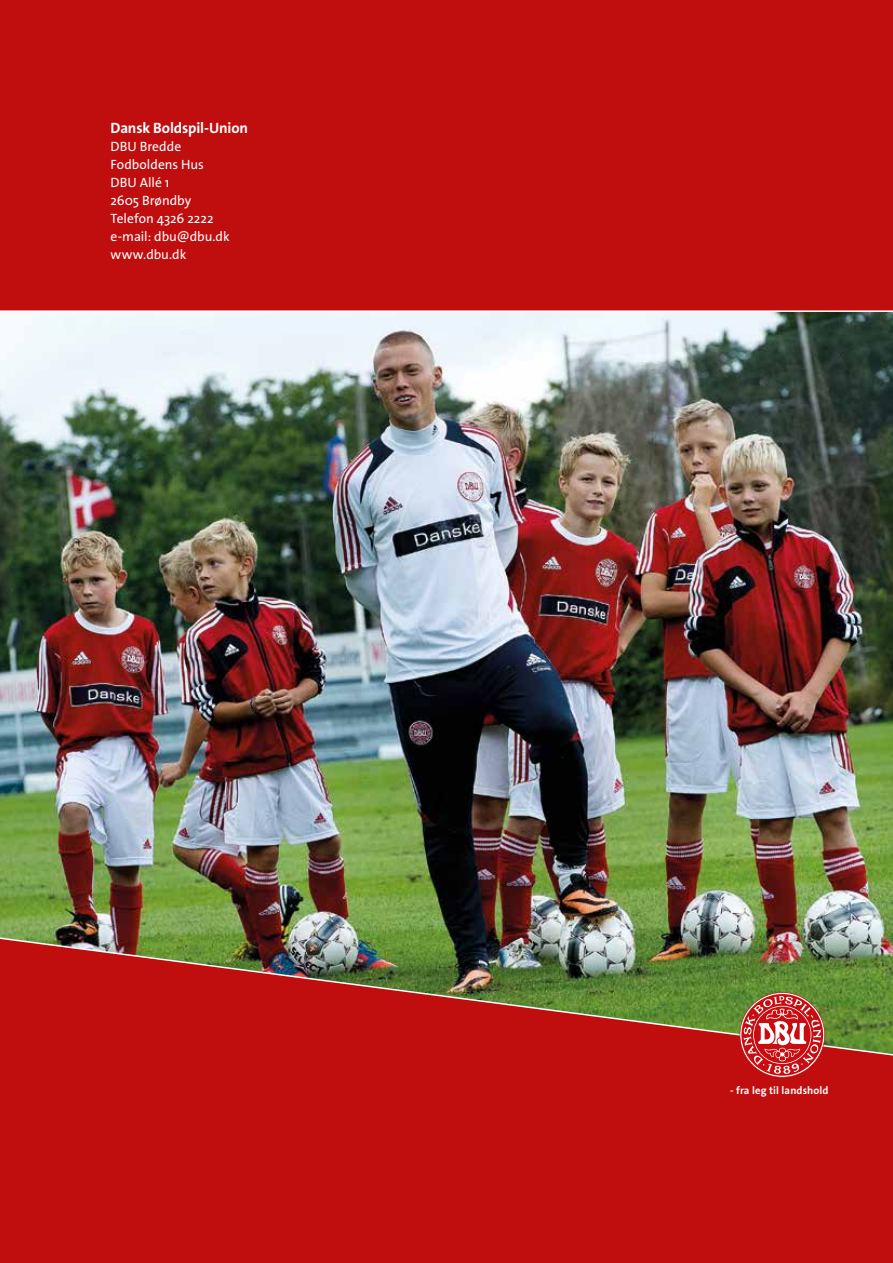
<style>
.page{position:relative;width:893px;height:1263px;background:#c00d0e}
.page>*{position:absolute;margin:0;border:0;box-sizing:border-box;transform-origin:0 0}
.t1{font:700 15px "The Sans OT7";letter-spacing:-.01em;color:#fff}
.t2{font:13.5px/18px "The Sans OT5 Plain";color:#fff}
.t3{font:700 10.8px "The Sans OT7";letter-spacing:.01em;color:#fff}
</style>
<div class="page">
<img style="left:0;top:310px;width:893px;height:621px">
<img style="left:0;top:931px;width:893px;height:147px">
<svg style="left:740px;top:992px;width:85px;height:85px"></svg>
<p class="t1" style="left:111px;top:119px;width:139px">Dansk Boldspil-Union</p>
<p class="t2" style="left:111px;top:138px;width:121px">DBU Bredde<br>Fodboldens Hus<br>DBU Allé 1<br>2605 Brøndby<br>Telefon 4326 2222 e-mail: dbu@dbu.dk www.dbu.dk</p>
<p class="t3" style="left:730px;top:1083px;width:100px">- fra leg til landshold</p>
</div>
